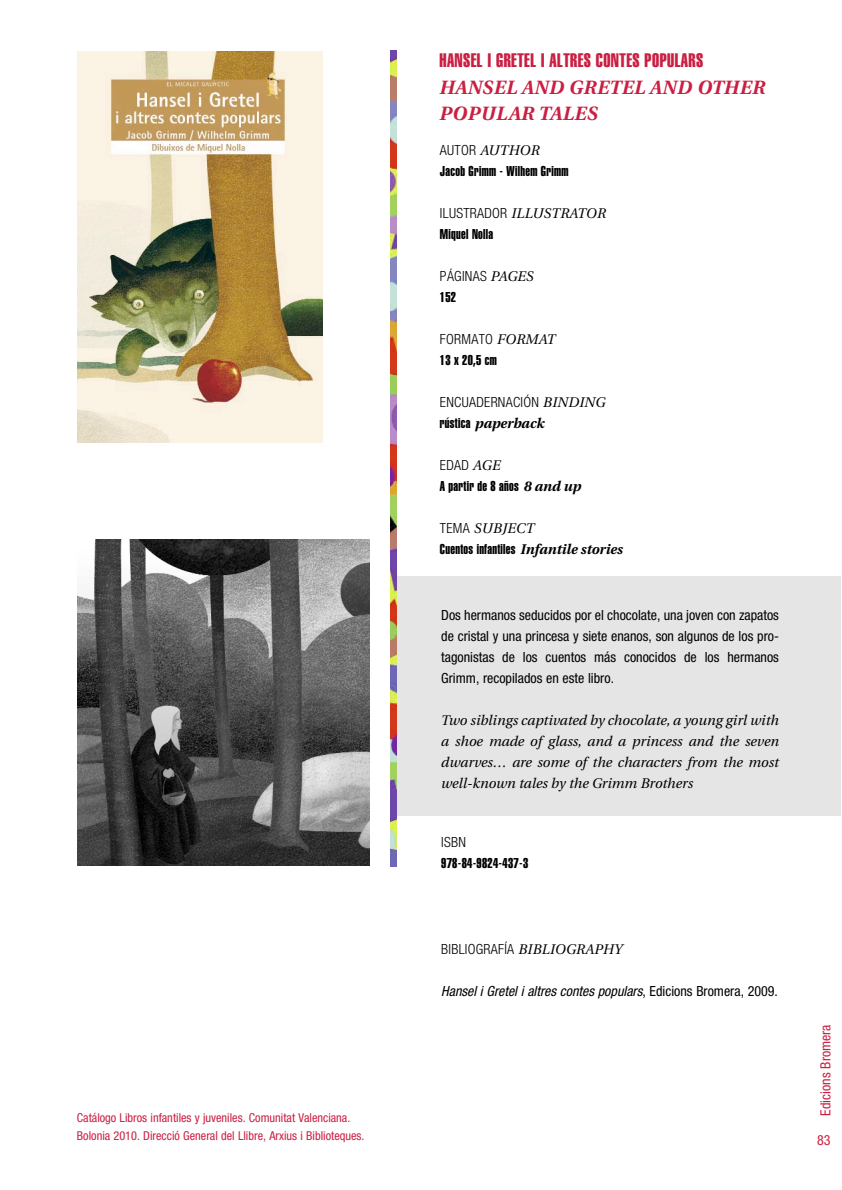
<style>
.page{position:relative;width:842px;height:1190px;background:#fff}
.page>*{position:absolute;margin:0;border:0;box-sizing:border-box;transform-origin:0 0}
.t1{font:italic 700 19.25px/26.2px "Utopia";letter-spacing:.02em;color:#ca1f42}
.t2{font:19.25px "Helvetica LT Std Extra Comp";letter-spacing:.025em;color:#ca1f42}
.t3{font:condensed 14px/21px "Helvetica Neue LT Std";color:#000;text-align:justify}
.t4{font:italic 14px/21px "Utopia";color:#000;text-align:justify}
.t5{font:14px "Helvetica LT Std Extra Comp";letter-spacing:.02em;color:#000}
.t6{font:300 condensed 14px "Helvetica Neue LT Std";letter-spacing:.02em;color:#000}
.t7{font:italic condensed 14px "Helvetica Neue LT Std";color:#000}
.t8{font:italic 14px "Utopia";letter-spacing:.02em;color:#000}
.t9{font:condensed 14px "Helvetica Neue LT Std";color:#ca1f42}
.t10{font:italic 700 14px "Utopia";color:#000}
.t11{font:condensed 12.25px/17.5px "Helvetica Neue LT Std";color:#ca1f42}
.s1{font-family:"Helvetica Neue LT Std";font-weight:300;font-style:normal;font-stretch:condensed}
.s2{font-family:"Utopia";font-weight:400;font-style:italic;font-stretch:normal}
.s3{font-family:"Helvetica LT Std Extra Comp";font-weight:400;font-style:normal}
.s4{font-family:"Utopia";font-weight:700;font-style:italic}
.s5{font-style:normal}
</style>
<div class="page">
<div style="left:394px;top:576px;width:446px;height:239px;background:#e5e5e5"></div>
<img style="left:390px;top:51px;width:7px;height:816px">
<img style="left:78px;top:51px;width:245px;height:392px">
<img style="left:78px;top:540px;width:291px;height:325px">
<p class="t11" style="left:77px;top:1111px;width:289px">Catálogo Libros infantiles y juveniles. Comunitat Valenciana.<br>Bolonia 2010. Direcció General del Llibre, Arxius i Biblioteques.</p>
<h1 class="t2" style="left:439px;top:54px;width:265px">HANSEL I GRETEL I ALTRES CONTES POPULARS</h1>
<h1 class="t1" style="left:439px;top:76px;width:327px">HANSEL AND GRETEL AND OTHER<br>POPULAR TALES</h1>
<p class="t4" style="left:440px;top:141px;width:101px"><span class="s1">AUTOR</span> AUTHOR</p>
<p class="t5" style="left:440px;top:166px;width:130px">Jacob Grimm - Wilhem Grimm</p>
<p class="t8" style="left:440px;top:207px;width:167px"><span class="s1">ILUSTRADOR</span> ILLUSTRATOR</p>
<p class="t5" style="left:440px;top:229px;width:55px">Miquel Nolla</p>
<p class="t6" style="left:440px;top:271px;width:95px">PÁGINAS <span class="s2">PAGES</span></p>
<p class="t5" style="left:440px;top:292px;width:18px">152</p>
<p class="t6" style="left:440px;top:334px;width:117px">FORMATO <span class="s2">FORMAT</span></p>
<p class="t5" style="left:440px;top:355px;width:58px">13 x 20,5 cm</p>
<p class="t6" style="left:440px;top:397px;width:167px">ENCUADERNACIÓN <span class="s2">BINDING</span></p>
<p class="t10" style="left:440px;top:417px;width:106px"><span class="s3">rústica</span> paperback</p>
<p class="t6" style="left:440px;top:460px;width:62px">EDAD <span class="s2">AGE</span></p>
<p class="t5" style="left:440px;top:481px;width:143px">A partir de 8 años <span class="s4">8 and up</span></p>
<p class="t8" style="left:440px;top:522px;width:96px"><span class="s1">TEMA</span> SUBJECT</p>
<p class="t5" style="left:440px;top:544px;width:185px">Cuentos infantiles <span class="s4">Infantile stories</span></p>
<p class="t3" style="left:441px;top:607px;width:339px">Dos hermanos seducidos por el chocolate, una joven con zapatos de cristal y una princesa y siete enanos, son algunos de los pro&shy;tagonistas de los cuentos más conocidos de los hermanos Grimm, recopilados en este libro.</p>
<p class="t4" style="left:441px;top:711px;width:339px">Two siblings captivated by chocolate, a young girl with a shoe made of glass, and a princess and the seven dwarves… are some of the characters from the most well-known tales by the Grimm Brothers</p>
<p class="t6" style="left:441px;top:837px;width:26px">ISBN</p>
<p class="t5" style="left:441px;top:858px;width:88px">978-84-9824-437-3</p>
<p class="t6" style="left:441px;top:944px;width:183px">BIBLIOGRAFÍA <span class="s2">BIBLIOGRAPHY</span></p>
<p class="t7" style="left:441px;top:986px;width:338px">Hansel i Gretel i altres contes populars<span class="s5">, Edicions Bromera, 2009.</span></p>
<p class="t9" style="left:820px;top:1116px;width:93px;rotate:-90deg">Edicions Bromera</p>
<p class="t9" style="left:817px;top:1135px;width:15px">83</p>
</div>
